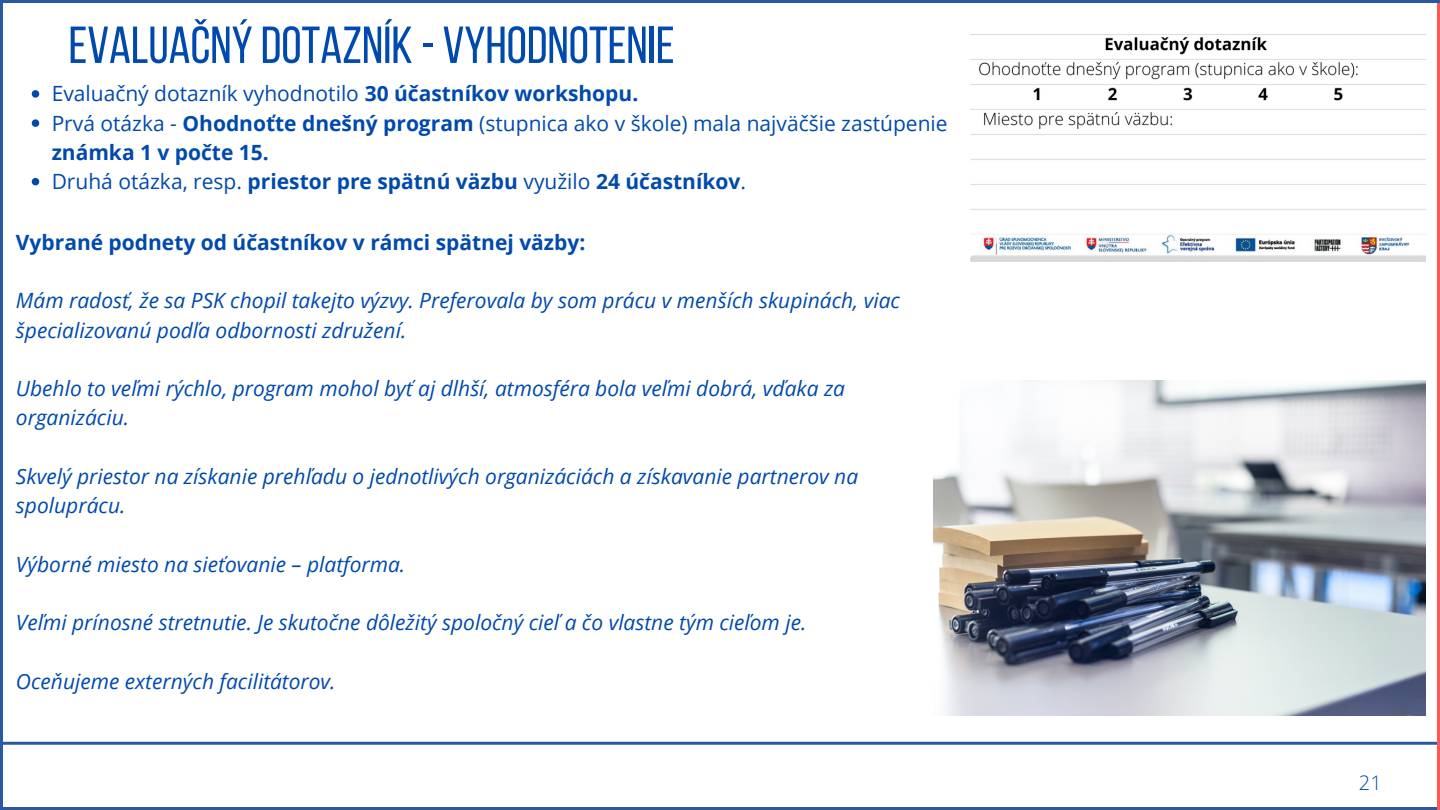
<style>
.page{position:relative;width:1440px;height:810px;background:#fff}
.page>*{position:absolute;margin:0;border:0;box-sizing:border-box;transform-origin:0 0}
.t1{font:52px "Bebas Neue";color:#004aad}
.t2{font:italic 21px/29.2px "Open Sans";color:#004aad}
.t3{font:21px/29.2px "Open Sans";color:#004aad}
.t4{font:700 21px "Open Sans";color:#004aad}
.t5{font:300 20px "Open Sans";color:#004aad}
.s1{font-weight:700}
</style>
<div class="page">
<svg style="left:32px;top:90px;width:7px;height:8px"></svg>
<svg style="left:32px;top:119px;width:7px;height:8px"></svg>
<svg style="left:32px;top:178px;width:7px;height:7px"></svg>
<hr style="left:0;top:742px;width:1440px;height:3px;background:#2959a2">
<hr style="left:0;top:807px;width:1440px;height:3px;background:#2959a2">
<img style="left:970px;top:37px;width:455px;height:225px">
<img style="left:934px;top:380px;width:491px;height:336px">
<hr style="left:1437px;top:0;width:3px;height:810px;background:#ff5757">
<hr style="left:0;top:0;width:1440px;height:3px;background:#2959a2">
<hr style="left:0;top:0;width:3px;height:810px;background:#2959a2">
<h1 class="t1" style="left:69px;top:24px;width:608px">EVALUAČNÝ DOTAZNÍK - VYHODNOTENIE</h1>
<p class="t3" style="left:52px;top:79px;width:897px">Evaluačný dotazník vyhodnotilo <span class="s1">30 účastníkov workshopu.<br></span>Prvá otázka - <span class="s1">Ohodnoťte dnešný program</span> (stupnica ako v škole) mala najväčšie zastúpenie <span class="s1">známka 1 v počte 15.<br></span>Druhá otázka, resp. <span class="s1">priestor pre spätnú väzbu</span> využilo <span class="s1">24 účastníkov</span>.</p>
<p class="t4" style="left:16px;top:227px;width:571px">Vybrané podnety od účastníkov v rámci spätnej väzby:</p>
<p class="t2" style="left:16px;top:286px;width:886px">Mám radosť, že sa PSK chopil takejto výzvy. Preferovala by som prácu v menších skupinách, viac špecializovanú podľa odbornosti združení.</p>
<p class="t2" style="left:16px;top:373px;width:831px">Ubehlo to veľmi rýchlo, program mohol byť aj dlhší, atmosféra bola veľmi dobrá, vďaka za organizáciu.</p>
<p class="t2" style="left:16px;top:461px;width:844px">Skvelý priestor na získanie prehľadu o jednotlivých organizáciách a získavanie partnerov na spoluprácu.</p>
<p class="t2" style="left:16px;top:549px;width:391px">Výborné miesto na sieťovanie – platforma.</p>
<p class="t2" style="left:16px;top:607px;width:792px">Veľmi prínosné stretnutie. Je skutočne dôležitý spoločný cieľ a čo vlastne tým cieľom je.</p>
<p class="t2" style="left:16px;top:666px;width:321px">Oceňujeme externých facilitátorov.</p>
<p class="t5" style="left:1359px;top:769px;width:24px">21</p>
</div>
